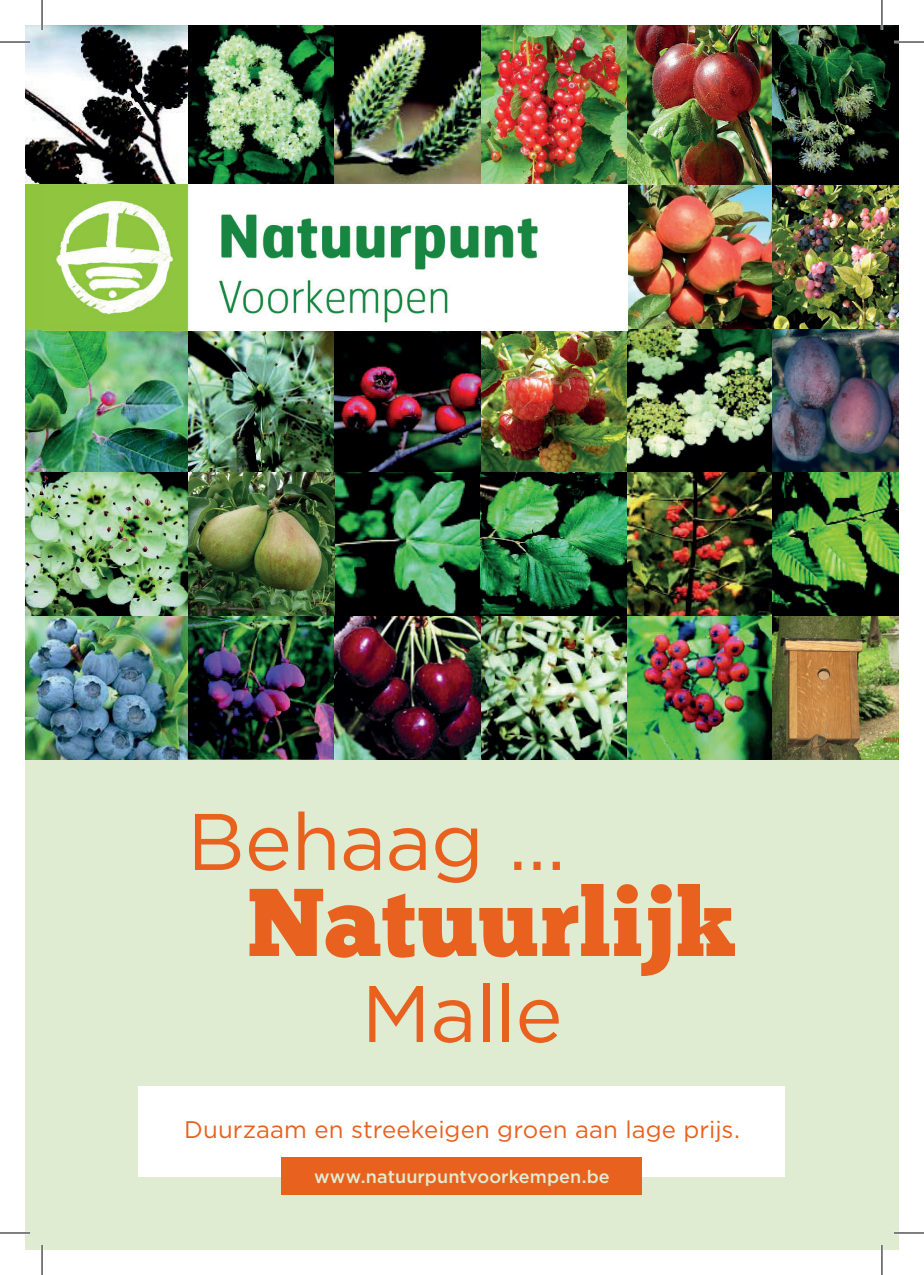
<style>
.page{position:relative;width:924px;height:1275px;background:#fff}
.page>*{position:absolute;margin:0;border:0;box-sizing:border-box;transform-origin:0 0}
.t1{font:96px "Chunk Five Ex";letter-spacing:-.005em;color:#e9611f}
.t2{font:80px "Gotham";letter-spacing:-.01em;color:#e9611f}
.t3{font:24px "Gotham";letter-spacing:.005em;color:#e9611f}
.t4{font:500 18px "Gotham";letter-spacing:.005em;color:#e0ecd1}
</style>
<div class="page">
<div style="left:25px;top:759px;width:873px;height:491px;background:#e0ecd1"></div>
<img style="left:25px;top:25px;width:873px;height:159px">
<img style="left:25px;top:330px;width:873px;height:429px">
<img style="left:42px;top:184px;width:856px;height:146px">
<div style="left:138px;top:1086px;width:647px;height:91px;background:#fff"></div>
<div style="left:282px;top:1157px;width:360px;height:37px;background:#e9611f"></div>
<div style="left:25px;top:184px;width:17px;height:146px;background:#8fc53e"></div>
<hr style="left:0;top:41px;width:30px;height:2px;background:#fff">
<hr style="left:893px;top:41px;width:30px;height:2px;background:#fff">
<hr style="left:0;top:1231px;width:30px;height:3px;background:#fff">
<hr style="left:893px;top:1231px;width:30px;height:3px;background:#fff">
<hr style="left:41px;top:0;width:2px;height:30px;background:#fff">
<hr style="left:41px;top:1245px;width:2px;height:30px;background:#fff">
<hr style="left:880px;top:0;width:2px;height:30px;background:#fff">
<hr style="left:880px;top:1245px;width:2px;height:30px;background:#fff">
<hr style="left:0;top:42px;width:30px;height:1px;background:#000">
<hr style="left:893px;top:42px;width:30px;height:1px;background:#000">
<hr style="left:0;top:1232px;width:30px;height:1px;background:#000">
<hr style="left:893px;top:1232px;width:30px;height:1px;background:#000">
<hr style="left:42px;top:0;width:1px;height:30px;background:#000">
<hr style="left:42px;top:1245px;width:1px;height:30px;background:#000">
<hr style="left:881px;top:0;width:1px;height:30px;background:#000">
<hr style="left:881px;top:1245px;width:1px;height:30px;background:#000">
<h2 class="t2" style="left:187px;top:790px;width:380px">Behaag …</h2>
<h1 class="t1" style="left:247px;top:850px;width:491px">Natuurlijk</h1>
<h2 class="t2" style="left:361px;top:962px;width:203px">Malle</h2>
<p class="t3" style="left:184px;top:1114px;width:557px">Duurzaam en streekeigen groen aan lage prijs.</p>
<p class="t4" style="left:314px;top:1165px;width:297px">www.natuurpuntvoorkempen.be</p>
</div>
